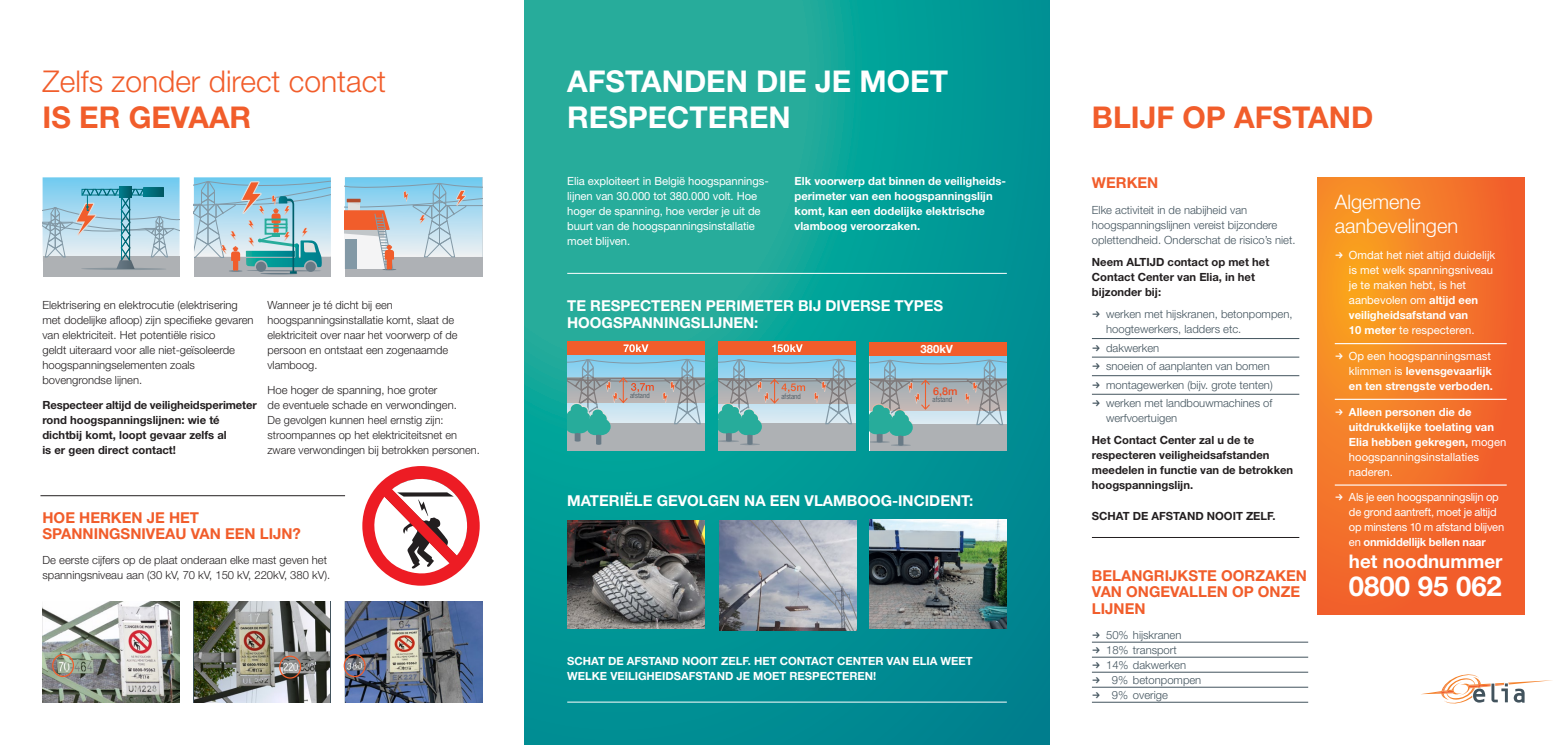
<style>
.page{position:relative;width:1567px;height:745px;background:#fff}
.page>*{position:absolute;margin:0;border:0;box-sizing:border-box;transform-origin:0 0}
.t1{font:700 30px/36px "Helvetica Neue LT Std";color:#fff}
.t2{font:300 30px "Helvetica Neue LT Std";color:#f15d2b}
.t3{font:700 30px "Helvetica Neue LT Std";color:#f15d2b}
.t4{font:700 27.5px "Helvetica Neue LT Std";color:#fff}
.t5{font:300 20px/24px "Helvetica Neue LT Std";color:#fff}
.t6{font:700 18.75px "Helvetica Neue LT Std";color:#fff}
.t7{font:700 15px/16.2px "Helvetica Neue LT Std";color:#fff}
.t8{font:700 15px/16.2px "Helvetica Neue LT Std";color:#f15d2b}
.t9{font:300 11.25px/15px "Helvetica Neue LT Std";color:#231f20}
.t10{font:11.25px/15px "Helvetica Neue LT Std";letter-spacing:-.01em;color:#fff}
.t11{font:700 11.25px/15px "Helvetica Neue LT Std";color:#fff}
.t12{font:300 11.25px/15px "Helvetica Neue LT Std";color:#42535d}
.t13{font:700 11.25px/15px "Helvetica Neue LT Std";color:#231f20}
.t14{font:700 11.25px "Helvetica Neue";color:#fff}
.t15{font:500 10.75px "Helvetica Neue";color:#f15d2b}
.t16{font:300 condensed 7.5px "Helvetica Neue LT Std";color:#42515b}
.s1{font-weight:700}
.s2{font-weight:400}
</style>
<div class="page">
<svg style="left:1421px;top:674px;width:131px;height:29px"></svg>
<svg style="left:524px;top:0;width:525px;height:744px;background:#0f9d97"></svg>
<div style="left:43px;top:256px;width:136px;height:20px;background:#aeb1b4"></div>
<hr style="left:81px;top:267px;width:85px;height:3px;background:#677b87;border-radius:50%">
<svg style="left:43px;top:177px;width:137px;height:92px;background:#9fc6d7"></svg>
<div style="left:194px;top:256px;width:137px;height:20px;background:#aeb1b5"></div>
<hr style="left:260px;top:273px;width:38px;height:1px;background:#687a86;border-radius:50%">
<svg style="left:194px;top:177px;width:137px;height:96px;background:#99c2ce"></svg>
<img style="left:43px;top:601px;width:137px;height:101px">
<img style="left:345px;top:601px;width:137px;height:101px">
<svg style="left:193px;top:601px;width:138px;height:101px"></svg>
<img style="left:195px;top:601px;width:134px;height:101px">
<div style="left:345px;top:257px;width:137px;height:19px;background:#aeb1b5"></div>
<svg style="left:345px;top:178px;width:137px;height:92px;background:#b3c7d2"></svg>
<hr style="left:40px;top:495px;width:305px;height:1px;background:#231f20">
<hr style="left:567px;top:273px;width:439px;height:1px;background:#fff">
<hr style="left:567px;top:701px;width:439px;height:1px;background:#fff">
<img style="left:567px;top:519px;width:137px;height:109px">
<img style="left:869px;top:519px;width:137px;height:109px">
<svg style="left:720px;top:519px;width:136px;height:110px;background:#9fa5b1"></svg>
<div style="left:52px;top:653px;width:22px;height:23px;border:1px solid #f15d2b;border-radius:50%"></div>
<div style="left:279px;top:655px;width:22px;height:23px;border:1px solid #f15d2b;border-radius:50%"></div>
<div style="left:343px;top:653px;width:22px;height:23px;border:1px solid #f15d2b;border-radius:50%"></div>
<div style="left:362px;top:466px;width:117px;height:119px;border:13px solid #ed1c24;border-radius:50%"></div>
<svg style="left:369px;top:473px;width:103px;height:103px"></svg>
<hr style="left:1091px;top:338px;width:208px;height:1px;background:#42535d">
<hr style="left:1091px;top:356px;width:208px;height:1px;background:#42535d">
<hr style="left:1091px;top:375px;width:208px;height:1px;background:#42535d">
<hr style="left:1091px;top:394px;width:208px;height:1px;background:#42535d">
<svg style="left:1317px;top:177px;width:207px;height:436px;background:#f37629"></svg>
<hr style="left:1334px;top:343px;width:172px;height:1px;background:#fff">
<hr style="left:1334px;top:398px;width:172px;height:1px;background:#fff">
<hr style="left:1334px;top:484px;width:172px;height:1px;background:#fff">
<hr style="left:1091px;top:537px;width:208px;height:1px;background:#231f20">
<div style="left:718px;top:348px;width:137px;height:87px;background:#78cdf0"></div>
<div style="left:718px;top:423px;width:137px;height:27px;background:#aeb1b4"></div>
<div style="left:718px;top:341px;width:137px;height:14px;background:#f15d2b"></div>
<hr style="left:740px;top:443px;width:20px;height:2px;background:#687a86;border-radius:50%">
<svg style="left:718px;top:358px;width:137px;height:86px"></svg>
<svg style="left:772px;top:344px;width:30px;height:8px"></svg>
<div style="left:567px;top:348px;width:137px;height:87px;background:#78cdf0"></div>
<div style="left:567px;top:423px;width:137px;height:27px;background:#aeb1b4"></div>
<div style="left:567px;top:341px;width:137px;height:14px;background:#f15d2b"></div>
<svg style="left:623px;top:344px;width:25px;height:8px"></svg>
<svg style="left:567px;top:358px;width:137px;height:86px"></svg>
<div style="left:869px;top:424px;width:137px;height:26px;background:#aeb1b4"></div>
<div style="left:869px;top:341px;width:137px;height:14px;background:#f15d2b"></div>
<hr style="left:890px;top:444px;width:20px;height:2px;background:#687a86;border-radius:50%">
<svg style="left:869px;top:355px;width:137px;height:90px"></svg>
<hr style="left:1091px;top:641px;width:216px;height:1px;background:#42535d">
<hr style="left:1091px;top:656px;width:216px;height:1px;background:#42535d">
<hr style="left:1091px;top:671px;width:216px;height:1px;background:#42535d">
<hr style="left:1091px;top:686px;width:216px;height:1px;background:#42535d">
<hr style="left:1091px;top:701px;width:216px;height:1px;background:#42535d">
<svg style="left:1335px;top:252px;width:7px;height:6px"></svg>
<svg style="left:1335px;top:352px;width:7px;height:7px"></svg>
<svg style="left:1335px;top:408px;width:7px;height:6px"></svg>
<svg style="left:1335px;top:494px;width:7px;height:6px"></svg>
<h1 class="t2" style="left:43px;top:63px;width:345px">Zelfs zonder direct contact</h1>
<h1 class="t3" style="left:43px;top:99px;width:210px">IS ER GEVAAR</h1>
<p class="t9" style="left:42px;top:297px;width:213px">Elektrisering en elektrocutie (elektrisering met dodelijke afloop) zijn specifieke gevaren van elektriciteit. Het potentiële risico<br>geldt uiteraard voor alle niet-geïsoleerde hoogspanningselementen zoals bovengrondse lijnen.</p>
<p class="t13" style="left:42px;top:397px;width:216px">Respecteer altijd de veiligheidsperimeter rond hoogspanningslijnen: wie té dichtbij komt, loopt gevaar zelfs al<br>is er geen direct contact!</p>
<p class="t9" style="left:267px;top:297px;width:191px">Wanneer je té dicht bij een hoogspanningsinstallatie komt, slaat de elektriciteit over naar het voorwerp of de persoon en ontstaat een zogenaamde vlamboog.</p>
<p class="t9" style="left:267px;top:382px;width:214px">Hoe hoger de spanning, hoe groter<br>de eventuele schade en verwondingen.<br>De gevolgen kunnen heel ernstig zijn: stroompannes op het elektriciteitsnet en zware verwondingen bij betrokken personen.</p>
<h3 class="t8" style="left:43px;top:508px;width:260px">HOE HERKEN JE HET<br>SPANNINGSNIVEAU VAN EEN LIJN?</h3>
<p class="t9" style="left:43px;top:552px;width:289px">De eerste cijfers op de plaat onderaan elke mast geven het spanningsniveau aan (30 kV, 70 kV, 150 kV, 220kV, 380 kV).</p>
<h1 class="t1" style="left:567px;top:63px;width:382px">AFSTANDEN DIE JE MOET<br>RESPECTEREN</h1>
<p class="t10" style="left:567px;top:174px;width:203px">Elia exploiteert in België hoogspannings&shy;lijnen van 30.000 tot 380.000 volt. Hoe hoger de spanning, hoe verder je uit de buurt van de hoogspanningsinstallatie moet blijven.</p>
<p class="t11" style="left:794px;top:173px;width:213px">Elk voorwerp dat binnen de veiligheids&shy;perimeter van een hoogspanningslijn komt, kan een dodelijke elektrische vlamboog veroorzaken.</p>
<h3 class="t7" style="left:567px;top:297px;width:377px">TE RESPECTEREN PERIMETER BIJ DIVERSE TYPES<br>HOOGSPANNINGSLIJNEN:</h3>
<p class="t16" style="left:630px;top:391px;width:21px">afstand</p>
<p class="t16" style="left:781px;top:392px;width:21px">afstand</p>
<p class="t14" style="left:920px;top:340px;width:34px">380kV</p>
<p class="t15" style="left:933px;top:382px;width:26px">6,8m</p>
<p class="t16" style="left:932px;top:395px;width:21px">afstand</p>
<h3 class="t7" style="left:567px;top:491px;width:407px">MATERIËLE GEVOLGEN NA EEN VLAMBOOG-INCIDENT:</h3>
<p class="t11" style="left:567px;top:653px;width:407px">SCHAT DE AFSTAND NOOIT ZELF. HET CONTACT CENTER VAN ELIA WEET<br>WELKE VEILIGHEIDSAFSTAND JE MOET RESPECTEREN!</p>
<h1 class="t3" style="left:1091px;top:99px;width:283px">BLIJF OP AFSTAND</h1>
<h3 class="t8" style="left:1091px;top:174px;width:68px">WERKEN</h3>
<p class="t12" style="left:1091px;top:202px;width:205px">Elke activiteit in de nabijheid van hoogspanningslijnen vereist bijzondere oplettendheid. Onderschat de risico’s niet.</p>
<p class="t13" style="left:1091px;top:254px;width:179px">Neem ALTIJD contact op met het<br>Contact Center van Elia, in het bijzonder bij:</p>
<p class="t12" style="left:1106px;top:306px;width:188px">werken met hijskranen, betonpompen, hoogtewerkers, ladders etc.</p>
<p class="t12" style="left:1106px;top:338px;width:168px;line-height:18.5px">dakwerken<br>snoeien of aanplanten van bomen montagewerken (bijv. grote tenten) werken met landbouwmachines of</p>
<p class="t12" style="left:1106px;top:410px;width:73px">werfvoertuigen</p>
<p class="t13" style="left:1091px;top:432px;width:203px">Het Contact Center zal u de te respecteren veiligheidsafstanden meedelen in functie van de betrokken hoogspanningslijn.</p>
<p class="t13" style="left:1091px;top:507px;width:185px">SCHAT DE AFSTAND NOOIT ZELF.</p>
<h3 class="t8" style="left:1091px;top:567px;width:216px">BELANGRIJKSTE OORZAKEN<br>VAN ONGEVALLEN OP ONZE<br>LIJNEN</h3>
<p class="t12" style="left:1106px;top:627px;width:77px">50% hijskranen</p>
<p class="t12" style="left:1106px;top:642px;width:72px">18% transport</p>
<p class="t12" style="left:1106px;top:657px;width:81px">14% dakwerken</p>
<p class="t12" style="left:1111px;top:672px;width:91px">9% betonpompen</p>
<p class="t12" style="left:1111px;top:687px;width:58px">9% overige</p>
<h3 class="t5" style="left:1334px;top:190px;width:125px">Algemene aanbevelingen</h3>
<p class="t10" style="left:1348px;top:247px;width:148px">Omdat het niet altijd duidelijk is met welk spanningsniveau je te maken hebt, is het aanbevolen om <span class="s1">altijd een veiligheidsafstand van<br>10 meter</span> te respecteren.</p>
<p class="t11" style="left:1348px;top:348px;width:145px"><span class="s2">Op een hoogspanningsmast klimmen is</span> levensgevaarlijk en ten strengste verboden.</p>
<p class="t11" style="left:1348px;top:403px;width:159px">Alleen personen die de uitdrukkelijke toelating van<br>Elia hebben gekregen, <span class="s2">mogen hoogspanningsinstallaties naderen.</span></p>
<p class="t10" style="left:1348px;top:489px;width:157px">Als je een hoogspanningslijn op de grond aantreft, moet je altijd op minstens 10 m afstand blijven en <span class="s1">onmiddellijk bellen naar</span></p>
<h3 class="t6" style="left:1348px;top:549px;width:155px">het noodnummer</h3>
<h2 class="t4" style="left:1348px;top:569px;width:154px">0800 95 062</h2>
</div>
